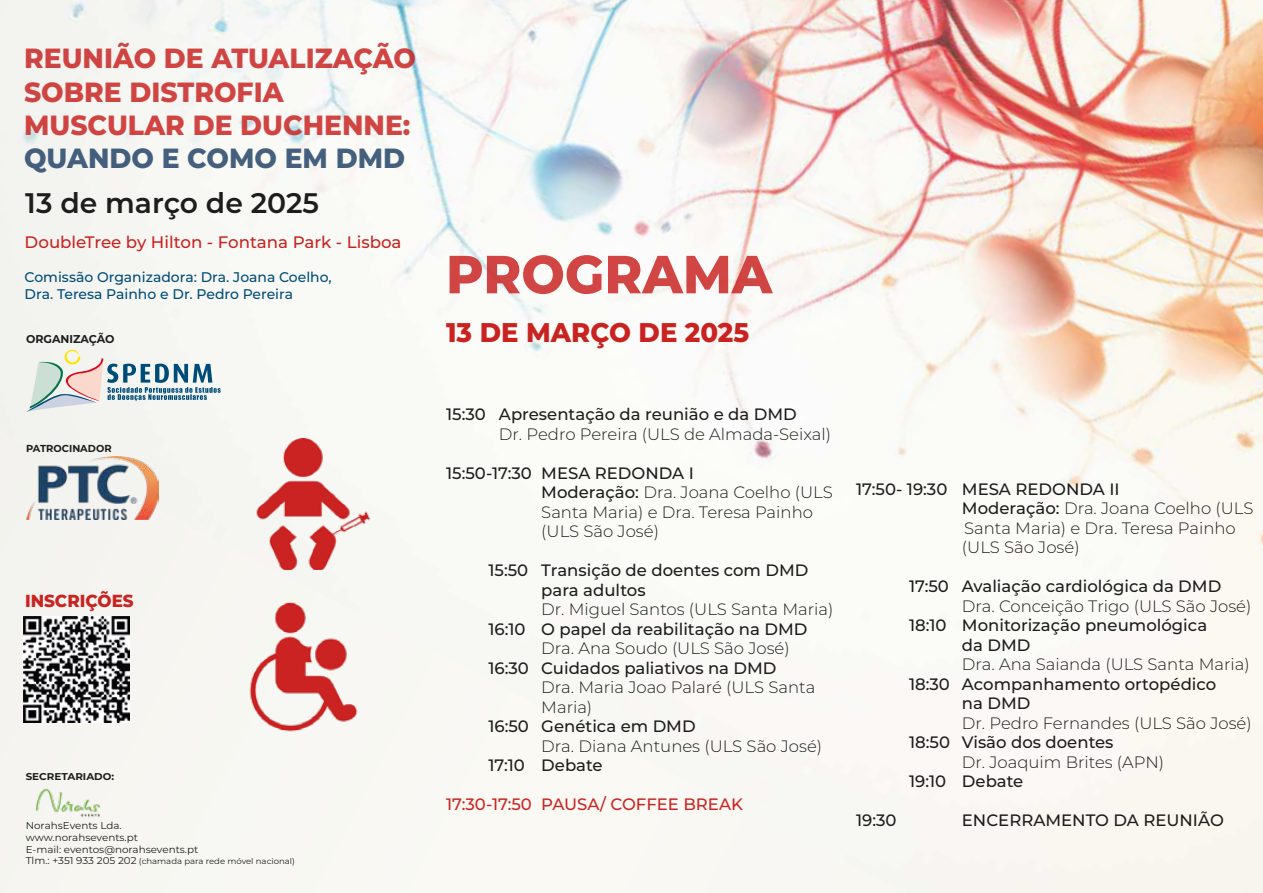
<style>
.page{position:relative;width:1263px;height:893px;background:#fff}
.page>*{position:absolute;margin:0;border:0;box-sizing:border-box;transform-origin:0 0}
.t1{font:800 53.55px "Montserrat";color:#c92321;scale:.96 1}
.t2{font:600 28.2px "Montserrat";color:#1d1d1b}
.t3{font:800 27.75px/33.3px "Montserrat";color:#c92321;scale:.96 1}
.t4{font:800 27.75px "Montserrat";color:#224367;scale:.96 1}
.t5{font:800 27px "Montserrat";color:#c92321;scale:.96 1}
.t6{font:800 17.4px "Montserrat";color:#c92321;scale:.96 1}
.t7{font:500 16.65px "Montserrat";color:#c92321}
.t8{font:300 16.5px/19.5px "Montserrat";color:#1d1d1b}
.t9{font:500 16.5px/19.5px "Montserrat";color:#1d1d1b}
.t10{font:500 16.5px "Montserrat";color:#ca2421}
.t11{font:500 13.95px/16.8px "Montserrat";color:#004c78}
.t12{font:700 11.4px "Montserrat";color:#1d1d1b}
.t13{font:700 10.2px "Montserrat";color:#1d1d1b}
.t14{font:9.9px/11.9px "Montserrat";color:#1d1d1b;scale:1.05 1}
.t15{font:700 9.9px "Montserrat";color:#1d1d1b;scale:1.05 1}
.t16{font:8.1px "Montserrat";color:#1d1d1b;scale:1.05 1}
.s1{font-size:9.9px}
.s2{font-weight:500}
</style>
<div class="page">
<img style="left:0;top:0;width:1263px;height:893px">
<svg style="left:26px;top:350px;width:195px;height:62px"></svg>
<img style="left:24px;top:777px;width:88px;height:52px">
<img style="left:26px;top:456px;width:133px;height:63px">
<img style="left:248px;top:438px;width:131px;height:131px">
<img style="left:227px;top:590px;width:153px;height:153px">
<img style="left:24px;top:617px;width:106px;height:106px">
<h3 class="t3" style="left:24px;top:40px;width:410px">REUNIÃO DE ATUALIZAÇÃO<br>SOBRE DISTROFIA<br>MUSCULAR DE DUCHENNE:</h3>
<h3 class="t4" style="left:24px;top:138px;width:398px">QUANDO E COMO EM DMD</h3>
<h2 class="t2" style="left:25px;top:183px;width:295px">13 de março de 2025</h2>
<p class="t7" style="left:25px;top:230px;width:378px">DoubleTree by Hilton - Fontana Park - Lisboa</p>
<p class="t11" style="left:25px;top:268px;width:309px">Comissão Organizadora: Dra. Joana Coelho,<br>Dra. Teresa Painho e Dr. Pedro Pereira</p>
<p class="t12" style="left:26px;top:330px;width:90px">ORGANIZAÇÃO</p>
<p class="t13" style="left:26px;top:441px;width:87px">PATROCINADOR</p>
<p class="t6" style="left:25px;top:588px;width:115px">INSCRIÇÕES</p>
<p class="t15" style="left:26px;top:769px;width:86px">SECRETARIADO:</p>
<p class="t14" style="left:26px;top:819px;width:166px">NorahsEvents Lda. www.norahsevents.pt<br>E-mail: eventos@norahsevents.pt</p>
<p class="t16" style="left:26px;top:856px;width:258px"><span class="s1">Tlm.: +351 933 205 202</span> (chamada para rede móvel nacional)</p>
<h1 class="t1" style="left:446px;top:235px;width:341px">PROGRAMA</h1>
<h3 class="t5" style="left:446px;top:313px;width:317px">13 DE MARÇO DE 2025</h3>
<p class="t9" style="left:446px;top:404px;width:352px">15:30 Apresentação da reunião e da DMD</p>
<p class="t8" style="left:499px;top:423px;width:333px">Dr. Pedro Pereira (ULS de Almada-Seixal)</p>
<p class="t8" style="left:541px;top:462px;width:293px;text-indent:-95px"><span class="s2">15:50-17:30 MESA REDONDA I<br>Moderação:</span> Dra. Joana Coelho (ULS<br>Santa Maria) e Dra. Teresa Painho (ULS São José)</p>
<p class="t9" style="left:541px;top:560px;width:269px;text-indent:-53px">15:50 Transição de doentes com DMD para adultos</p>
<p class="t8" style="left:541px;top:599px;width:294px">Dr. Miguel Santos (ULS Santa Maria)</p>
<p class="t9" style="left:488px;top:618px;width:321px">16:10 O papel da reabilitação na DMD</p>
<p class="t8" style="left:541px;top:638px;width:250px">Dra. Ana Soudo (ULS São José)</p>
<p class="t9" style="left:488px;top:657px;width:290px">16:30 Cuidados paliativos na DMD</p>
<p class="t8" style="left:541px;top:677px;width:276px">Dra. Maria Joao Palaré (ULS Santa<br>Maria)</p>
<p class="t9" style="left:488px;top:716px;width:209px">16:50 Genética em DMD</p>
<p class="t8" style="left:541px;top:736px;width:282px">Dra. Diana Antunes (ULS São José)</p>
<p class="t9" style="left:488px;top:755px;width:116px">17:10 Debate</p>
<p class="t10" style="left:446px;top:793px;width:298px">17:30-17:50 PAUSA/ COFFEE BREAK</p>
<p class="t8" style="left:962px;top:478px;width:293px;text-indent:-106px"><span class="s2">17:50- 19:30 MESA REDONDA II<br>Moderação:</span> Dra. Joana Coelho (ULS<br>Santa Maria) e Dra. Teresa Painho (ULS São José)</p>
<p class="t9" style="left:909px;top:576px;width:314px">17:50 Avaliação cardiológica da DMD</p>
<p class="t8" style="left:962px;top:595px;width:291px">Dra. Conceição Trigo (ULS São José)</p>
<p class="t9" style="left:962px;top:615px;width:247px;text-indent:-53px">18:10 Monitorização pneumológica da DMD</p>
<p class="t8" style="left:962px;top:654px;width:289px">Dra. Ana Saianda (ULS Santa Maria)</p>
<p class="t9" style="left:962px;top:673px;width:256px;text-indent:-53px">18:30 Acompanhamento ortopédico na DMD</p>
<p class="t8" style="left:962px;top:712px;width:291px">Dr. Pedro Fernandes (ULS São José)</p>
<p class="t9" style="left:909px;top:732px;width:206px">18:50 Visão dos doentes</p>
<p class="t8" style="left:962px;top:751px;width:204px">Dr. Joaquim Brites (APN)</p>
<p class="t9" style="left:909px;top:771px;width:116px">19:10 Debate</p>
<p class="t9" style="left:856px;top:810px;width:42px">19:30</p>
<p class="t9" style="left:962px;top:810px;width:263px">ENCERRAMENTO DA REUNIÃO</p>
</div>
